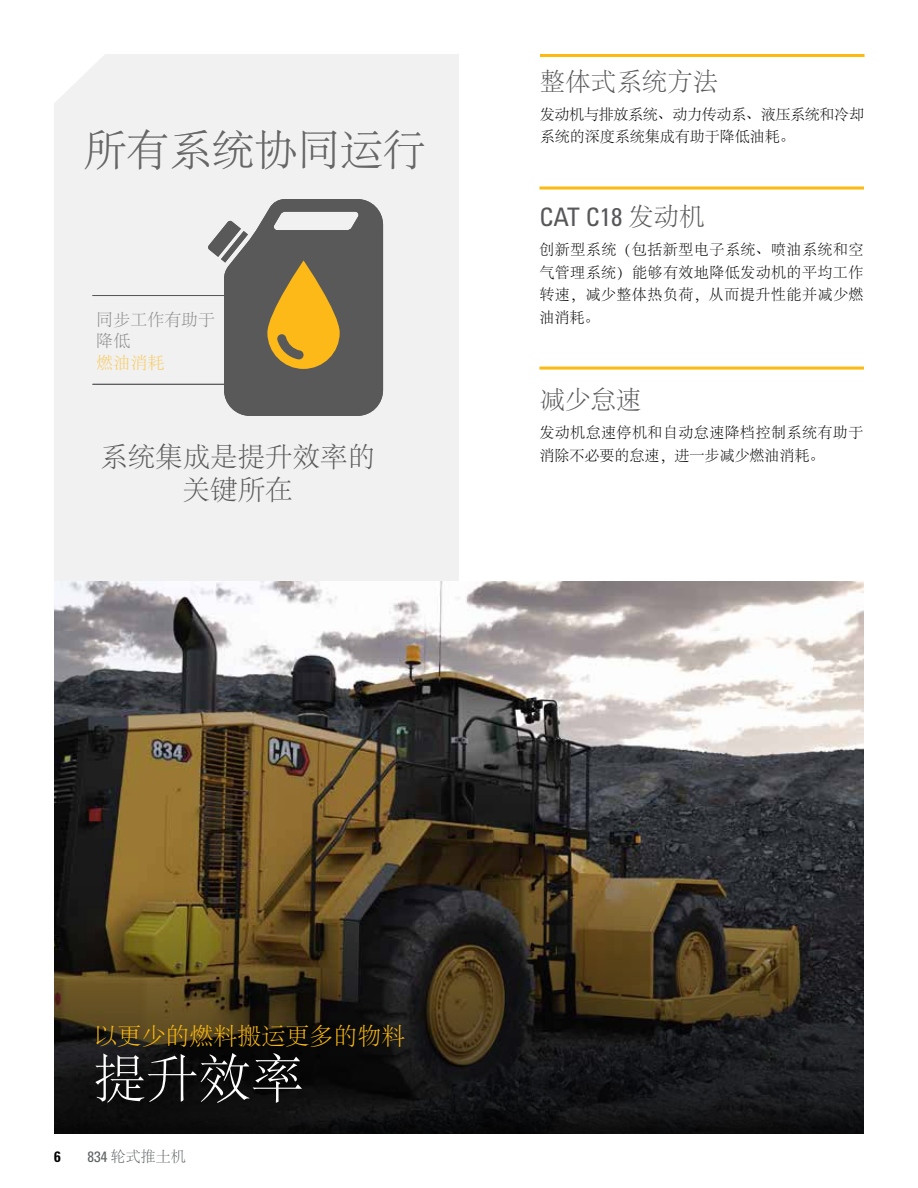
<style>
.page{position:relative;width:918px;height:1188px;background:#fff}
.page>*{position:absolute;margin:0;border:0;box-sizing:border-box;transform-origin:0 0}
.t1{font:300 52.5px "Adobe Song Std";color:#fff}
.t2{font:300 42.75px "Adobe Song Std";color:#595959}
.t3{font:300 27.45px/33px "Adobe Song Std";color:#595959;text-align:center}
.t4{font:300 25.5px "Adobe Song Std";color:#58585b}
.t5{font:condensed 25.5px "Univers LTCYR 57";color:#58585b}
.t6{font:300 24px "Adobe Song Std";color:#fdba11}
.t7{font:300 16.95px/21.8px "Adobe Song Std";color:#595959}
.t8{font:300 16.95px "Adobe Song Std";color:#fdb918}
.t9{font:300 15px/22.5px "Adobe Song Std";letter-spacing:.03em;color:#000;text-align:justify}
.t10{font:300 15px/22.5px "Adobe Song Std";letter-spacing:-.02em;color:#000}
.t11{font:300 15px "Adobe Song Std";color:#5d6263}
.t12{font:15px "Univers LTCYR 67 Bold Cond";color:#000}
.s1{font-family:"Adobe Song Std";font-weight:300;font-stretch:normal}
.s2{font-family:"Univers LTCYR 57";font-weight:400;font-stretch:condensed}
</style>
<div class="page">
<div style="left:54px;top:54px;width:405px;height:528px;background:#f1f1f2"></div>
<img style="left:54px;top:582px;width:810px;height:230px">
<hr style="left:539px;top:187px;width:325px;height:3px;background:#fdba11">
<hr style="left:539px;top:367px;width:325px;height:3px;background:#fdba11">
<hr style="left:540px;top:54px;width:325px;height:3px;background:#fdba11">
<svg style="left:54px;top:812px;width:810px;height:322px;background:#342c1d"></svg>
<svg style="left:208px;top:199px;width:175px;height:217px"></svg>
<hr style="left:93px;top:295px;width:154px;height:1px;background:#58595b">
<hr style="left:93px;top:384px;width:154px;height:1px;background:#58595b">
<h2 class="t2" style="left:84px;top:127px;width:344px">所有系统协同运行</h2>
<p class="t7" style="left:97px;top:309px;width:120px">同步工作有助于降低</p>
<p class="t8" style="left:97px;top:354px;width:69px">燃油消耗</p>
<h3 class="t3" style="left:100px;top:441px;width:277px">系统集成是提升效率的关键所在</h3>
<h3 class="t4" style="left:540px;top:68px;width:180px">整体式系统方法</h3>
<p class="t10" style="left:540px;top:104px;width:326px">发动机与排放系统、动力传动系、液压系统和冷却系统的深度系统集成有助于降低油耗。</p>
<h3 class="t5" style="left:539px;top:201px;width:167px">CAT C18 <span class="s1">发动机</span></h3>
<p class="t9" style="left:539px;top:239px;width:326px">创新型系统（包括新型电子系统、喷油系统和空气管理系统）能够有效地降低发动机的平均工作转速，减少整体热负荷，从而提升性能并减少燃油消耗。</p>
<h3 class="t4" style="left:539px;top:386px;width:103px">减少怠速</h3>
<p class="t9" style="left:539px;top:422px;width:326px">发动机怠速停机和自动怠速降档控制系统有助于消除不必要的怠速，进一步减少燃油消耗。</p>
<h3 class="t6" style="left:94px;top:1024px;width:314px">以更少的燃料搬运更多的物料</h3>
<h1 class="t1" style="left:94px;top:1050px;width:212px">提升效率</h1>
<p class="t12" style="left:54px;top:1147px;width:8px">6</p>
<p class="t11" style="left:87px;top:1148px;width:100px"><span class="s2">834</span> 轮式推土机</p>
</div>
